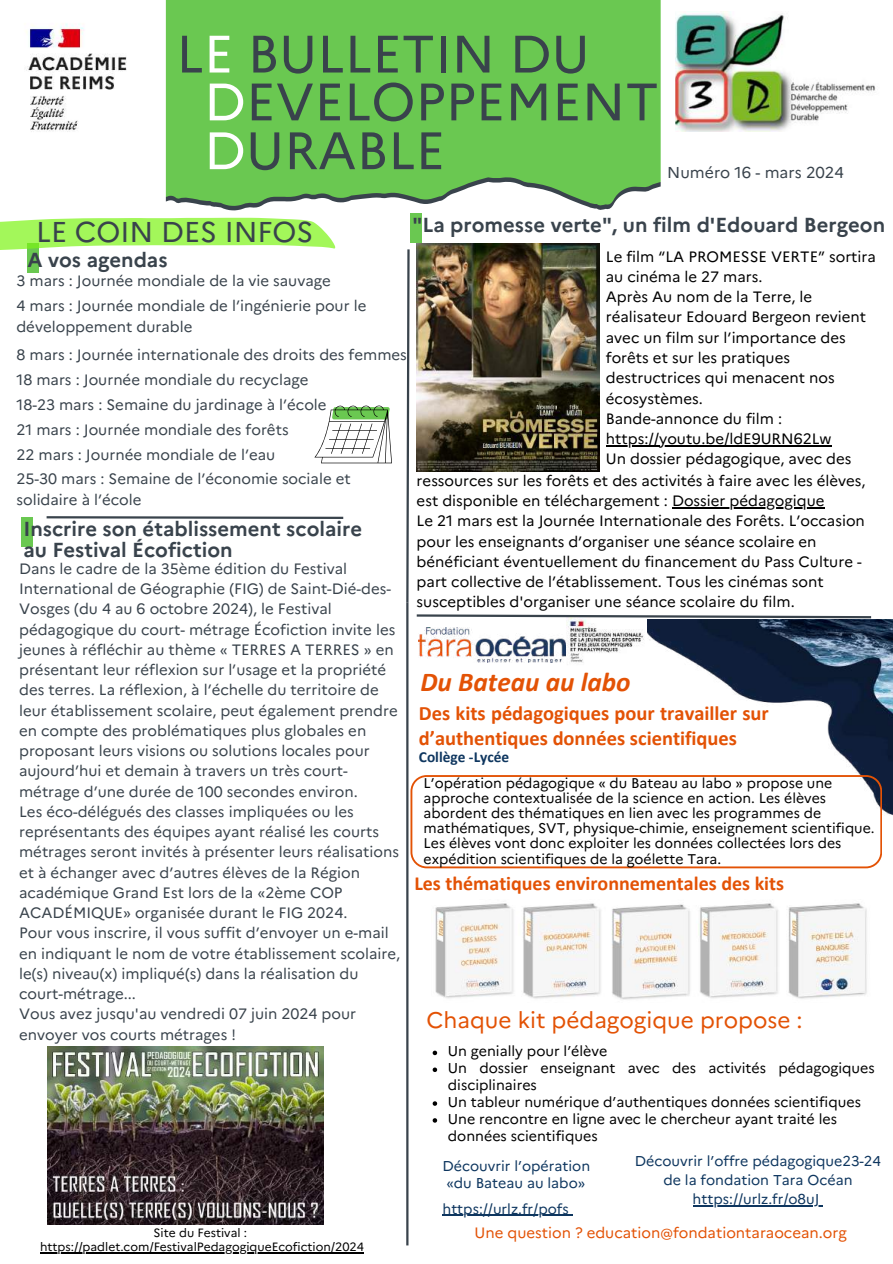
<style>
.page{position:relative;width:893px;height:1264px;background:#fff}
.page>*{position:absolute;margin:0;border:0;box-sizing:border-box;transform-origin:0 0}
.t1{font:52.5px/96.6px "Marianne";color:#39434c}
.t2{font:28.65px "Marianne";color:#39434c}
.t3{font:italic 700 27.3px "Calibri";color:#e35205}
.t4{font:22.5px "Marianne";color:#e35205}
.t5{font:700 20.4px/24.3px "Calibri";color:#e35205}
.t6{font:700 20.25px/20.2px "Marianne";color:#39434c}
.t7{font:700 19.95px "Calibri";color:#e35205}
.t8{font:15.75px "Marianne";color:#39434c}
.t9{font:700 15.3px "Calibri";color:#0e365f}
.t10{font:15px/20.2px "Marianne";color:#39434c}
.t11{font:15px/20.2px "Marianne";color:#000}
.t12{font:15px "Marianne";color:#e35205}
.t13{font:14.25px/16.8px "Marianne";color:#000}
.t14{font:14.25px/19.2px "Marianne";color:#0e365f}
.t15{font:14.1px/15.1px "Marianne";color:#000}
.t16{font:12px/14px "Marianne";color:#000;text-align:center}
.s1{color:#fff}
</style>
<div class="page">
<svg style="left:406px;top:249px;width:4px;height:355px"></svg>
<div style="left:28px;top:243px;width:11px;height:30px;background:#6ac851"></div>
<svg style="left:0;top:225px;width:335px;height:33px"></svg>
<svg style="left:16px;top:0;width:644px;height:221px;background:#7acc65"></svg>
<svg style="left:16px;top:0;width:150px;height:204px"></svg>
<img style="left:16px;top:11px;width:131px;height:136px">
<img style="left:675px;top:11px;width:200px;height:121px">
<svg style="left:314px;top:405px;width:78px;height:58px"></svg>
<div style="left:21px;top:517px;width:12px;height:30px;background:#6ac851"></div>
<svg style="left:46px;top:516px;width:298px;height:3px"></svg>
<img style="left:435px;top:903px;width:432px;height:97px">
<img style="left:479px;top:619px;width:413px;height:196px">
<img style="left:567px;top:619px;width:79px;height:46px">
<img style="left:419px;top:627px;width:146px;height:35px">
<svg style="left:410px;top:775px;width:472px;height:93px"></svg>
<img style="left:48px;top:1046px;width:275px;height:178px">
<hr style="left:406px;top:602px;width:2px;height:643px;background:#39434c">
<div style="left:410px;top:213px;width:11px;height:30px;background:#6ac851"></div>
<img style="left:416px;top:243px;width:183px;height:228px">
<hr style="left:606px;top:445px;width:225px;height:1px;background:#000">
<hr style="left:442px;top:1214px;width:126px;height:1px;background:#0e365f">
<hr style="left:692px;top:1205px;width:127px;height:1px;background:#0e365f">
<svg style="left:432px;top:1050px;width:5px;height:5px"></svg>
<svg style="left:432px;top:1067px;width:5px;height:5px"></svg>
<svg style="left:432px;top:1101px;width:5px;height:4px"></svg>
<svg style="left:432px;top:1118px;width:5px;height:4px"></svg>
<hr style="left:40px;top:1252px;width:324px;height:1px;background:#000">
<hr style="left:672px;top:507px;width:152px;height:1px;background:#000">
<svg style="left:416px;top:614px;width:456px;height:5px"></svg>
<h1 class="t1" style="left:204px;top:5px;width:387px;text-indent:-28px">L<span class="s1">E</span> BULLETIN DU<br><span class="s1">D</span>URABLE</h1>
<h1 class="t1" style="left:204px;top:53px;width:456px"><span class="s1">D</span>EVELOPPEMENT</h1>
<p class="t8" style="left:667px;top:163px;width:178px">Numéro 16 - mars 2024</p>
<h3 class="t6" style="left:412px;top:215px;width:474px">"La promesse verte", un film d'Edouard Bergeon</h3>
<h2 class="t2" style="left:36px;top:214px;width:278px">LE COIN DES INFOS</h2>
<h3 class="t6" style="left:28px;top:250px;width:141px">A vos agendas</h3>
<p class="t11" style="left:606px;top:246px;width:271px">Le film “LA PROMESSE VERTE” sortira au cinéma le 27 mars.<br>Après Au nom de la Terre, le réalisateur Edouard Bergeon revient avec un film sur l’importance des forêts et sur les pratiques destructrices qui menacent nos écosystèmes.<br>Bande-annonce du film : https://youtu.be/ldE9URN62Lw<br>Un dossier pédagogique, avec des</p>
<p class="t10" style="left:16px;top:268px;width:351px;line-height:24.8px">3 mars : Journée mondiale de la vie sauvage<br>4 mars : Journée mondiale de l’ingénierie pour le</p>
<p class="t10" style="left:16px;top:312px;width:392px;line-height:28.8px">développement durable<br>8 mars : Journée internationale des droits des femmes</p>
<p class="t10" style="left:16px;top:367px;width:336px;line-height:24.8px">18 mars : Journée mondiale du recyclage 18-23 mars : Semaine du jardinage à l’école<br>21 mars : Journée mondiale des forêts<br>22 mars : Journée mondiale de l’eau<br>25-30 mars : Semaine de l’économie sociale et</p>
<p class="t10" style="left:16px;top:489px;width:127px">solidaire à l’école</p>
<p class="t11" style="left:416px;top:470px;width:450px">ressources sur les forêts et des activités à faire avec les élèves, est disponible en téléchargement : Dossier pédagogique<br>Le 21 mars est la Journée Internationale des Forêts. L’occasion pour les enseignants d’organiser une séance scolaire en bénéficiant éventuellement du financement du Pass Culture - part collective de l’établissement. Tous les cinémas sont susceptibles d'organiser une séance scolaire du film.</p>
<h3 class="t6" style="left:23px;top:519px;width:340px">Inscrire son établissement scolaire au Festival Écofiction</h3>
<p class="t10" style="left:19px;top:558px;width:382px">Dans le cadre de la 35ème édition du Festival International de Géographie (FIG) de Saint-Dié-des-Vosges (du 4 au 6 octobre 2024), le Festival pédagogique du court- métrage Écofiction invite les jeunes à réfléchir au thème « TERRES A TERRES » en présentant leur réflexion sur l’usage et la propriété des terres. La réflexion, à l’échelle du territoire de leur établissement scolaire, peut également prendre en compte des problématiques plus globales en proposant leurs visions ou solutions locales pour aujourd’hui et demain à travers un très court&shy;métrage d’une durée de 100 secondes environ.<br>Les éco-délégués des classes impliquées ou les représentants des équipes ayant réalisé les courts métrages seront invités à présenter leurs réalisations et à échanger avec d’autres élèves de la Région académique Grand Est lors de la «2ème COP ACADÉMIQUE» organisée durant le FIG 2024.<br>Pour vous inscrire, il vous suffit d’envoyer un e-mail en indiquant le nom de votre établissement scolaire, le(s) niveau(x) impliqué(s) dans la réalisation du court-métrage...<br>Vous avez jusqu'au vendredi 07 juin 2024 pour envoyer vos courts métrages !</p>
<h3 class="t3" style="left:420px;top:670px;width:212px">Du Bateau au labo</h3>
<h3 class="t5" style="left:419px;top:703px;width:351px">Des kits pédagogiques pour travailler sur d’authentiques données scientifiques</h3>
<p class="t15" style="left:423px;top:775px;width:452px">L’opération pédagogique « du Bateau au labo » propose une approche contextualisée de la science en action. Les élèves abordent des thématiques en lien avec les programmes de mathématiques, SVT, physique-chimie, enseignement scientifique.<br>Les élèves vont donc exploiter les données collectées lors des expédition scientifiques de la goélette Tara.</p>
<p class="t9" style="left:419px;top:751px;width:92px">Collège -Lycée</p>
<h3 class="t7" style="left:414px;top:875px;width:371px">Les thématiques environnementales des kits</h3>
<h3 class="t4" style="left:426px;top:1006px;width:378px">Chaque kit pédagogique propose :</h3>
<p class="t13" style="left:448px;top:1042px;width:428px">Un genially pour l’élève<br>Un dossier enseignant avec des activités pédagogiques disciplinaires<br>Un tableur numérique d’authentiques données scientifiques Une rencontre en ligne avec le chercheur ayant traité les données scientifiques</p>
<p class="t16" style="left:40px;top:1225px;width:325px">Site du Festival : https://padlet.com/FestivalPedagogiqueEcofiction/2024</p>
<p class="t14" style="left:442px;top:1157px;width:149px;line-height:16.8px">Découvrir l’opération «du Bateau au labo»</p>
<p class="t14" style="left:442px;top:1199px;width:128px">https://urlz.fr/pofs</p>
<p class="t14" style="left:634px;top:1151px;width:248px;text-align:center">Découvrir l’offre pédagogique23-24 de la fondation Tara Océan https://urlz.fr/o8uJ</p>
<p class="t12" style="left:474px;top:1223px;width:374px">Une question ? education@fondationtaraocean.org</p>
</div>
